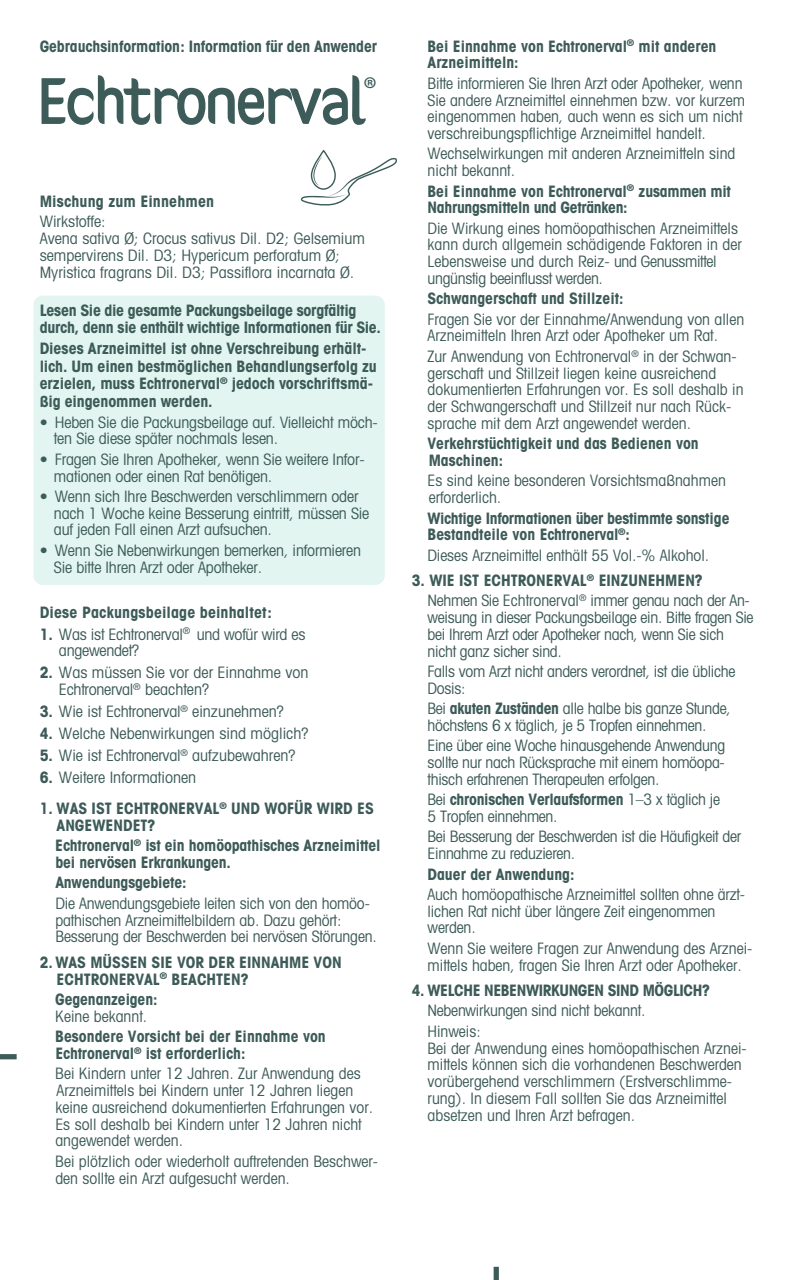
<style>
.page{position:relative;width:794px;height:1280px;background:#fff}
.page>*{position:absolute;margin:0;border:0;box-sizing:border-box;transform-origin:0 0}
.t1{font:67.73px "Giger";letter-spacing:-.01em;color:#3d5b58;scale:.94 1}
.t2{font:condensed 15.75px/16.8px "Avant Garde";color:#3d5b58}
.t3{font:700 condensed 15.75px/16.8px "Avant Garde";letter-spacing:-.005em;color:#3d5b58}
.t4{font:condensed 15.75px/16.8px "Avant Garde";letter-spacing:-.02em;color:#3d5b58}
.t5{font:700 condensed 15.75px "Avant Garde";letter-spacing:-.025em;color:#3d5b58}
.s1{font-weight:700}
</style>
<div class="page">
<div style="left:33px;top:296px;width:352px;height:289px;background:#e2f5f0;border-radius:9px"></div>
<svg style="left:300px;top:149px;width:97px;height:57px"></svg>
<div style="left:0;top:1054px;width:17px;height:5px;background:#3d5b58"></div>
<div style="left:493px;top:1267px;width:6px;height:13px;background:#3d5b58"></div>
<svg style="left:41px;top:75px;width:325px;height:50px"></svg>
<p class="t3" style="left:40px;top:37px;width:339px">Gebrauchsinformation: Information für den Anwender</p>
<h1 class="t1" style="left:38px;top:56px;width:362px">Echtronerval<sup>®</sup></h1>
<p class="t3" style="left:40px;top:192px;width:176px">Mischung zum Einnehmen</p>
<p class="t2" style="left:40px;top:213px;width:327px">Wirkstoffe:<br>Avena sativa Ø; Crocus sativus Dil. D2; Gelsemium sempervirens Dil. D3; Hypericum perforatum Ø; Myristica fragrans Dil. D3; Passiflora incarnata Ø.</p>
<p class="t3" style="left:40px;top:301px;width:342px;line-height:17.5px">Lesen Sie die gesamte Packungsbeilage sorgfältig durch, denn sie enthält wichtige Informationen für Sie.</p>
<p class="t3" style="left:40px;top:339px;width:339px;line-height:17.5px">Dieses Arzneimittel ist ohne Verschreibung erhält&shy;lich. Um einen bestmöglichen Behandlungserfolg zu erzielen, muss Echtronerval<sup>®</sup> jedoch vorschriftsmä&shy;ßig eingenommen werden.</p>
<p class="t2" style="left:54px;top:413px;width:325px;text-indent:-14px">• Heben Sie die Packungsbeilage auf. Vielleicht möch&shy;ten Sie diese später nochmals lesen.</p>
<p class="t2" style="left:54px;top:450px;width:312px;text-indent:-14px">• Fragen Sie Ihren Apotheker, wenn Sie weitere Infor&shy;mationen oder einen Rat benötigen.</p>
<p class="t2" style="left:54px;top:487px;width:317px;text-indent:-14px">• Wenn sich Ihre Beschwerden verschlimmern oder nach 1 Woche keine Besserung eintritt, müssen Sie auf jeden Fall einen Arzt aufsuchen.</p>
<p class="t2" style="left:54px;top:541px;width:309px;text-indent:-14px">• Wenn Sie Nebenwirkungen bemerken, informieren<br>Sie bitte Ihren Arzt oder Apotheker.</p>
<p class="t3" style="left:40px;top:603px;width:234px">Diese Packungsbeilage beinhaltet:</p>
<p class="t2" style="left:59px;top:625px;width:248px;text-indent:-19px"><span class="s1">1.</span> Was ist Echtronerval<sup>®</sup> und wofür wird es angewendet?</p>
<p class="t2" style="left:59px;top:664px;width:251px;text-indent:-19px"><span class="s1">2.</span> Was müssen Sie vor der Einnahme von<br>Echtronerval<sup>®</sup> beachten?</p>
<p class="t2" style="left:40px;top:703px;width:246px"><span class="s1">3.</span> Wie ist Echtronerval<sup>®</sup> einzunehmen?</p>
<p class="t2" style="left:40px;top:725px;width:270px"><span class="s1">4.</span> Welche Nebenwirkungen sind möglich?</p>
<p class="t2" style="left:40px;top:747px;width:257px"><span class="s1">5.</span> Wie ist Echtronerval<sup>®</sup> aufzubewahren?</p>
<p class="t2" style="left:40px;top:769px;width:158px"><span class="s1">6.</span> Weitere Informationen</p>
<p class="t3" style="left:57px;top:800px;width:319px;text-indent:-17px">1. WAS IST ECHTRONERVAL<sup>®</sup> UND WOFÜR WIRD ES<br>ANGEWENDET?</p>
<p class="t3" style="left:55px;top:837px;width:327px">Echtronerval<sup>®</sup> ist ein homöopathisches Arzneimittel bei nervösen Erkrankungen.</p>
<p class="t3" style="left:55px;top:874px;width:133px">Anwendungsgebiete:</p>
<p class="t2" style="left:55px;top:894px;width:323px">Die Anwendungsgebiete leiten sich von den homöo&shy;pathischen Arzneimittelbildern ab. Dazu gehört:<br>Besserung der Beschwerden bei nervösen Störungen.</p>
<p class="t3" style="left:57px;top:953px;width:286px;text-indent:-17px">2. WAS MÜSSEN SIE VOR DER EINNAHME VON<br>ECHTRONERVAL<sup>®</sup> BEACHTEN?</p>
<p class="t3" style="left:55px;top:990px;width:104px">Gegenanzeigen:</p>
<p class="t2" style="left:55px;top:1007px;width:93px">Keine bekannt.</p>
<p class="t3" style="left:55px;top:1028px;width:272px">Besondere Vorsicht bei der Einnahme von<br>Echtronerval<sup>®</sup> ist erforderlich:</p>
<p class="t2" style="left:55px;top:1065px;width:319px">Bei Kindern unter 12 Jahren. Zur Anwendung des Arzneimittels bei Kindern unter 12 Jahren liegen keine ausreichend dokumentierten Erfahrungen vor.<br>Es soll deshalb bei Kindern unter 12 Jahren nicht angewendet werden.</p>
<p class="t2" style="left:55px;top:1152px;width:324px">Bei plötzlich oder wiederholt auftretenden Beschwer&shy;den sollte ein Arzt aufgesucht werden.</p>
<p class="t3" style="left:427px;top:37px;width:290px">Bei Einnahme von Echtronerval<sup>®</sup> mit anderen<br>Arzneimitteln:</p>
<p class="t2" style="left:427px;top:74px;width:319px">Bitte informieren Sie Ihren Arzt oder Apotheker, wenn Sie andere Arzneimittel einnehmen bzw. vor kurzem eingenommen haben, auch wenn es sich um nicht verschreibungspflichtige Arzneimittel handelt.</p>
<p class="t2" style="left:427px;top:145px;width:309px">Wechselwirkungen mit anderen Arzneimitteln sind nicht bekannt.</p>
<p class="t3" style="left:427px;top:182px;width:305px">Bei Einnahme von Echtronerval<sup>®</sup> zusammen mit<br>Nahrungsmitteln und Getränken:</p>
<p class="t2" style="left:427px;top:219px;width:316px">Die Wirkung eines homöopathischen Arzneimittels kann durch allgemein schädigende Faktoren in der Lebensweise und durch Reiz- und Genussmittel ungünstig beeinflusst werden.</p>
<p class="t3" style="left:427px;top:290px;width:198px">Schwangerschaft und Stillzeit:</p>
<p class="t2" style="left:427px;top:310px;width:318px">Fragen Sie vor der Einnahme/Anwendung von allen<br>Arzneimitteln Ihren Arzt oder Apotheker um Rat.</p>
<p class="t2" style="left:427px;top:347px;width:318px">Zur Anwendung von Echtronerval<sup>®</sup> in der Schwan&shy;gerschaft und Stillzeit liegen keine ausreichend dokumentierten Erfahrungen vor. Es soll deshalb in der Schwangerschaft und Stillzeit nur nach Rück&shy;sprache mit dem Arzt angewendet werden.</p>
<p class="t3" style="left:427px;top:435px;width:273px">Verkehrstüchtigkeit und das Bedienen von<br>Maschinen:</p>
<p class="t2" style="left:427px;top:472px;width:300px">Es sind keine besonderen Vorsichtsmaßnahmen erforderlich.</p>
<p class="t3" style="left:427px;top:509px;width:304px">Wichtige Informationen über bestimmte sonstige<br>Bestandteile von Echtronerval<sup>®</sup>:</p>
<p class="t2" style="left:427px;top:546px;width:283px">Dieses Arzneimittel enthält 55 Vol.-% Alkohol.</p>
<p class="t4" style="left:427px;top:570px;width:324px;line-height:20.3px;text-indent:-16px"><span class="s1">3. WIE IST ECHTRONERVAL</span><sup>®</sup> <span class="s1">EINZUNEHMEN?<br></span>Nehmen Sie Echtronerval<sup>®</sup> immer genau nach der An-</p>
<p class="t4" style="left:427px;top:609px;width:327px">weisung in dieser Packungsbeilage ein. Bitte fragen Sie bei Ihrem Arzt oder Apotheker nach, wenn Sie sich nicht ganz sicher sind.</p>
<p class="t4" style="left:427px;top:663px;width:309px">Falls vom Arzt nicht anders verordnet, ist die übliche<br>Dosis:</p>
<p class="t4" style="left:427px;top:700px;width:305px">Bei <span class="s1">akuten Zuständen</span> alle halbe bis ganze Stunde, höchstens 6 x täglich, je 5 Tropfen einnehmen.</p>
<p class="t2" style="left:427px;top:737px;width:299px;text-align:justify">Eine über eine Woche hinausgehende Anwendung sollte nur nach Rücksprache mit einem homöopa&shy;thisch erfahrenen Therapeuten erfolgen.</p>
<p class="t4" style="left:427px;top:791px;width:294px">Bei <span class="s1">chronischen Verlaufsformen</span> 1–3 x täglich je<br>5 Tropfen einnehmen.</p>
<p class="t4" style="left:427px;top:828px;width:315px">Bei Besserung der Beschwerden ist die Häufigkeit der<br>Einnahme zu reduzieren.</p>
<p class="t3" style="left:427px;top:865px;width:149px">Dauer der Anwendung:</p>
<p class="t2" style="left:427px;top:885px;width:319px">Auch homöopathische Arzneimittel sollten ohne ärzt&shy;lichen Rat nicht über längere Zeit eingenommen werden.</p>
<p class="t2" style="left:427px;top:939px;width:326px">Wenn Sie weitere Fragen zur Anwendung des Arznei&shy;mittels haben, fragen Sie Ihren Arzt oder Apotheker.</p>
<p class="t5" style="left:412px;top:980px;width:299px">4. WELCHE NEBENWIRKUNGEN SIND MÖGLICH?</p>
<p class="t2" style="left:427px;top:1000px;width:219px;line-height:20.3px">Nebenwirkungen sind nicht bekannt.<br>Hinweis:</p>
<p class="t2" style="left:427px;top:1039px;width:321px">Bei der Anwendung eines homöopathischen Arznei&shy;mittels können sich die vorhandenen Beschwerden vorübergehend verschlimmern (Erstverschlimme&shy;rung). In diesem Fall sollten Sie das Arzneimittel absetzen und Ihren Arzt befragen.</p>
</div>
